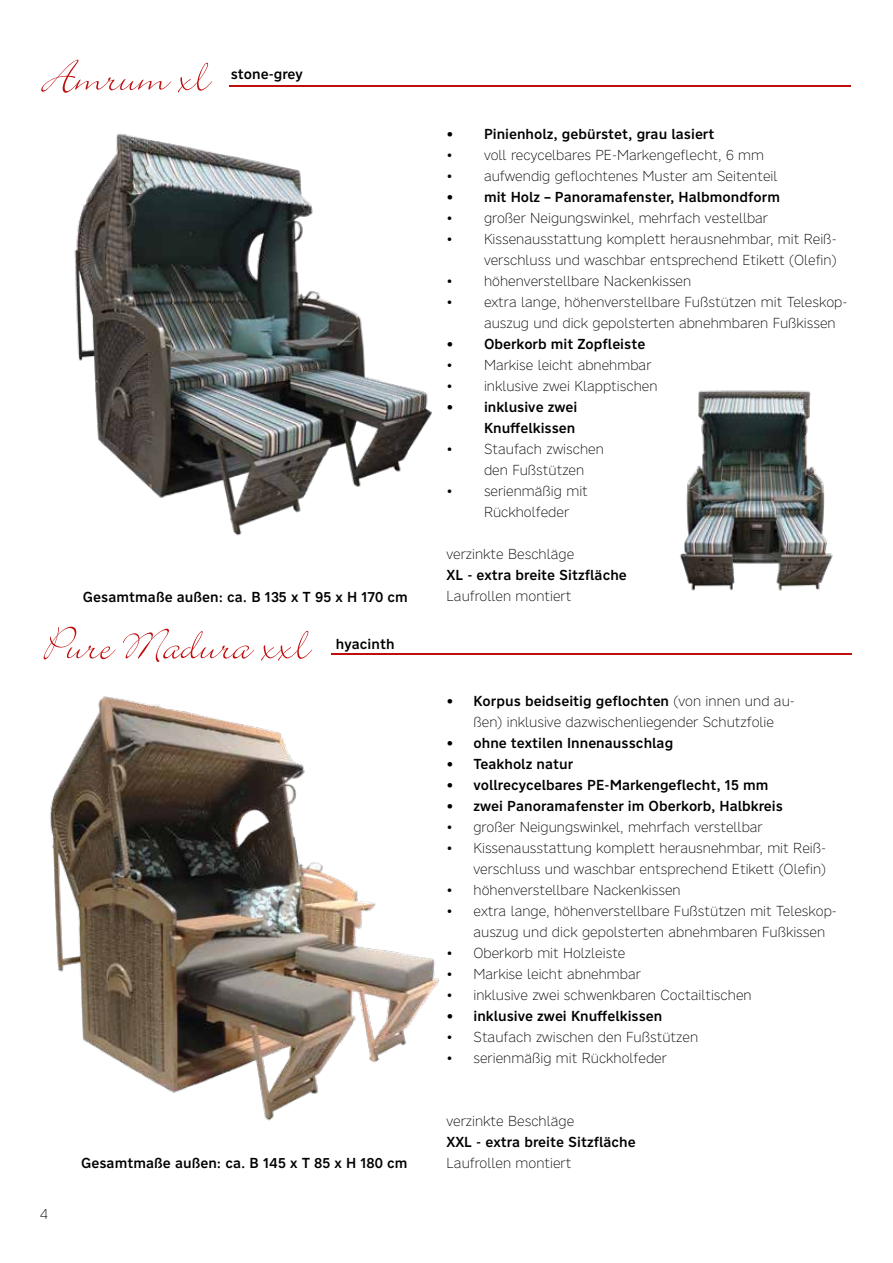
<style>
.page{position:relative;width:893px;height:1263px;background:#fff}
.page>*{position:absolute;margin:0;border:0;box-sizing:border-box;transform-origin:0 0}
.t1{font:51px "Bickley Script";color:#c00d0e}
.t2{font:200 14.25px/21px "Nort";color:#000}
.t3{font:500 14.25px/21px "Nort";color:#000;text-align:right}
.s1{font-weight:500}
</style>
<div class="page">
<img style="left:50px;top:696px;width:389px;height:425px">
<hr style="left:332px;top:653px;width:520px;height:1px;background:#c00d0e">
<img style="left:680px;top:390px;width:153px;height:201px">
<img style="left:74px;top:133px;width:358px;height:403px">
<hr style="left:230px;top:85px;width:621px;height:1px;background:#c00d0e">
<h1 class="t1" style="left:43px;top:52px;width:168px">Amrum xl</h1>
<p class="t3" style="left:231px;top:63px;width:73px">stone-grey</p>
<p class="t3" style="left:446px;top:123px;width:269px">• Pinienholz, gebürstet, grau lasiert</p>
<p class="t2" style="left:446px;top:144px;width:319px">• voll recycelbares PE-Markengeflecht, 6 mm</p>
<p class="t2" style="left:446px;top:165px;width:333px">• aufwendig geflochtenes Muster am Seitenteil</p>
<p class="t3" style="left:446px;top:186px;width:335px">• mit Holz – Panoramafenster, Halbmondform</p>
<p class="t2" style="left:446px;top:207px;width:323px">• großer Neigungswinkel, mehrfach vestellbar</p>
<p class="t2" style="left:446px;top:228px;width:392px;text-align:right">• Kissenausstattung komplett herausnehmbar, mit Reiß&shy;verschluss und waschbar entsprechend Etikett (Olefin)</p>
<p class="t2" style="left:446px;top:270px;width:246px">• höhenverstellbare Nackenkissen</p>
<p class="t2" style="left:484px;top:291px;width:365px;text-indent:-38px">• extra lange, höhenverstellbare Fußstützen mit Teleskop&shy;auszug und dick gepolsterten abnehmbaren Fußkissen</p>
<p class="t3" style="left:446px;top:333px;width:200px">• Oberkorb mit Zopfleiste</p>
<p class="t2" style="left:446px;top:354px;width:206px">• Markise leicht abnehmbar</p>
<p class="t2" style="left:446px;top:375px;width:213px">• inklusive zwei Klapptischen</p>
<p class="t3" style="left:446px;top:396px;width:132px">• inklusive zwei<br>Knuffelkissen</p>
<p class="t2" style="left:484px;top:438px;width:122px;text-indent:-38px">• Staufach zwischen den Fußstützen</p>
<p class="t2" style="left:484px;top:480px;width:105px;text-indent:-38px">• serienmäßig mit<br>Rückholfeder</p>
<p class="t2" style="left:446px;top:543px;width:129px">verzinkte Beschläge</p>
<p class="t3" style="left:446px;top:564px;width:182px">XL - extra breite Sitzfläche</p>
<p class="t3" style="left:83px;top:586px;width:327px">Gesamtmaße außen: ca. B 135 x T 95 x H 170 cm</p>
<p class="t2" style="left:446px;top:585px;width:126px">Laufrollen montiert</p>
<h1 class="t1" style="left:43px;top:620px;width:267px">Pure Madura xxl</h1>
<p class="t3" style="left:336px;top:632px;width:60px">hyacinth</p>
<p class="t2" style="left:446px;top:690px;width:350px;text-align:center"><span class="s1">• Korpus beidseitig geflochten</span> (von innen und au&shy;ßen) inklusive dazwischenliegender Schutzfolie</p>
<p class="t3" style="left:446px;top:732px;width:228px">• ohne textilen Innenausschlag</p>
<p class="t3" style="left:446px;top:753px;width:128px">• Teakholz natur</p>
<p class="t3" style="left:446px;top:774px;width:323px">• vollrecycelbares PE-Markengeflecht, 15 mm</p>
<p class="t3" style="left:446px;top:795px;width:338px">• zwei Panoramafenster im Oberkorb, Halbkreis</p>
<p class="t2" style="left:446px;top:816px;width:318px">• großer Neigungswinkel, mehrfach verstellbar</p>
<p class="t2" style="left:446px;top:837px;width:381px;text-align:right">• Kissenausstattung komplett herausnehmbar, mit Reiß&shy;verschluss und waschbar entsprechend Etikett (Olefin)</p>
<p class="t2" style="left:446px;top:879px;width:236px">• höhenverstellbare Nackenkissen</p>
<p class="t2" style="left:473px;top:900px;width:365px;text-indent:-27px">• extra lange, höhenverstellbare Fußstützen mit Teleskop&shy;auszug und dick gepolsterten abnehmbaren Fußkissen</p>
<p class="t2" style="left:446px;top:942px;width:180px">• Oberkorb mit Holzleiste</p>
<p class="t2" style="left:446px;top:963px;width:196px">• Markise leicht abnehmbar</p>
<p class="t2" style="left:446px;top:984px;width:307px">• inklusive zwei schwenkbaren Coctailtischen</p>
<p class="t3" style="left:446px;top:1005px;width:217px">• inklusive zwei Knuffelkissen</p>
<p class="t2" style="left:446px;top:1026px;width:253px">• Staufach zwischen den Fußstützen</p>
<p class="t2" style="left:446px;top:1047px;width:222px">• serienmäßig mit Rückholfeder</p>
<p class="t2" style="left:446px;top:1110px;width:129px">verzinkte Beschläge</p>
<p class="t3" style="left:446px;top:1131px;width:191px">XXL - extra breite Sitzfläche</p>
<p class="t2" style="left:40px;top:1203px;width:10px">4</p>
<p class="t3" style="left:81px;top:1152px;width:328px">Gesamtmaße außen: ca. B 145 x T 85 x H 180 cm</p>
<p class="t2" style="left:446px;top:1152px;width:126px">Laufrollen montiert</p>
</div>
